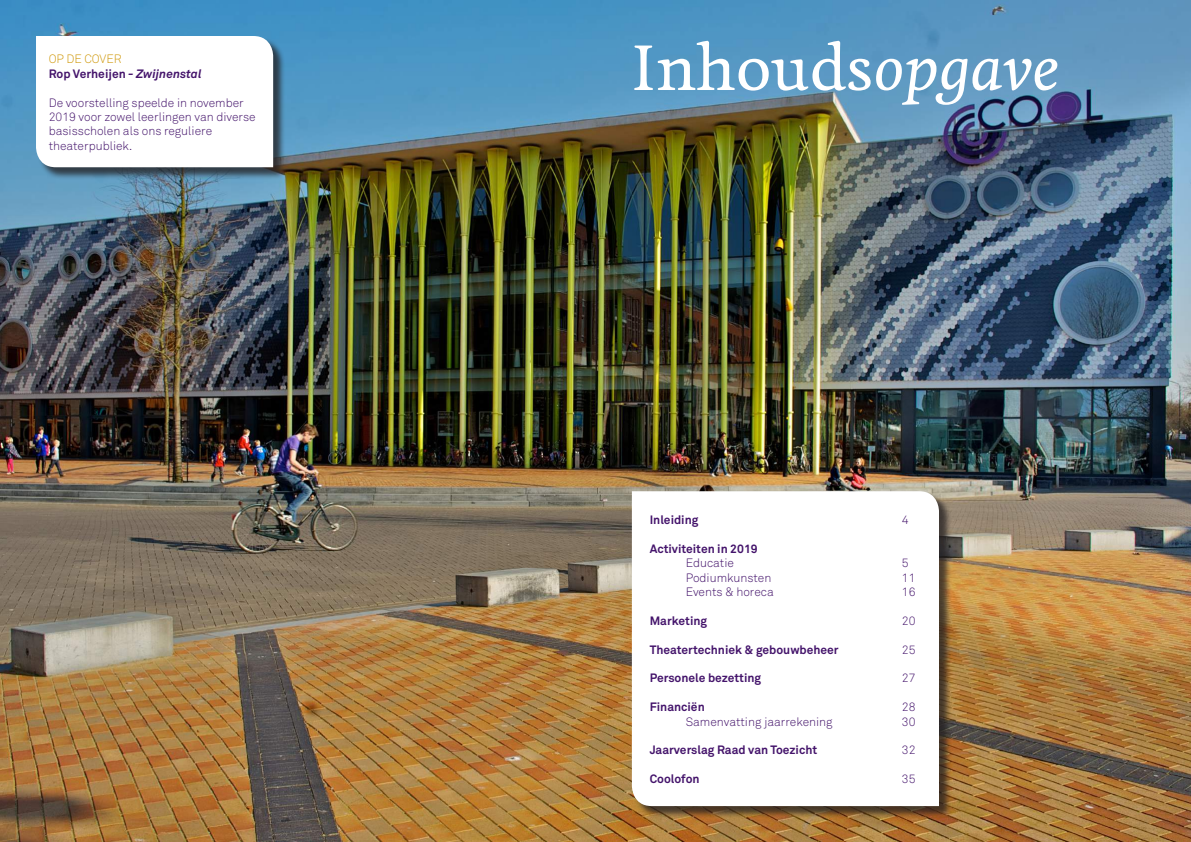
<style>
.page{position:relative;width:1191px;height:842px;background:#fff}
.page>*{position:absolute;margin:0;border:0;box-sizing:border-box;transform-origin:0 0}
.t1{font:500 60px "Feijoa";color:#fff}
.t2{font:300 12px/14.4px "Akkurat";color:#44146b}
.t3{font:700 12px/14.4px "Akkurat";color:#44146b}
.s1{font-weight:300;color:#d0990c}
.s2{font-style:italic}
</style>
<div class="page">
<img style="left:0;top:0;width:1191px;height:842px">
<div style="left:633px;top:493px;width:318px;height:325px;background:#231f20;opacity:.75"></div>
<svg style="left:632px;top:491px;width:307px;height:315px"></svg>
<div style="left:38px;top:38px;width:248px;height:142px;background:#231f20;opacity:.75"></div>
<svg style="left:36px;top:36px;width:237px;height:131px"></svg>
<p class="t3" style="left:49px;top:52px;width:154px"><span class="s1">OP DE COVER<br></span>Rop Verheijen <span class="s2">- Zwijnenstal</span></p>
<p class="t2" style="left:49px;top:95px;width:208px">De voorstelling speelde in november<br>2019 voor zowel leerlingen van diverse basisscholen als ons reguliere theaterpubliek.</p>
<h1 class="t1" style="left:631px;top:30px;width:429px">Inhouds<span class="s2">opgave</span></h1>
<p class="t3" style="left:650px;top:513px;width:50px">Inleiding</p>
<p class="t2" style="left:902px;top:512px;width:8px">4</p>
<p class="t3" style="left:650px;top:541px;width:109px">Activiteiten in 2019</p>
<p class="t2" style="left:686px;top:555px;width:50px">Educatie</p>
<p class="t2" style="left:902px;top:555px;width:8px">5</p>
<p class="t2" style="left:686px;top:570px;width:87px">Podiumkunsten</p>
<p class="t2" style="left:902px;top:570px;width:15px">11</p>
<p class="t2" style="left:686px;top:584px;width:89px">Events &amp; horeca</p>
<p class="t2" style="left:902px;top:584px;width:15px">16</p>
<p class="t3" style="left:650px;top:613px;width:59px">Marketing</p>
<p class="t2" style="left:902px;top:613px;width:15px">20</p>
<p class="t3" style="left:650px;top:642px;width:190px">Theatertechniek &amp; gebouwbeheer</p>
<p class="t2" style="left:902px;top:642px;width:15px">25</p>
<p class="t3" style="left:650px;top:671px;width:113px">Personele bezetting</p>
<p class="t2" style="left:902px;top:671px;width:15px">27</p>
<p class="t3" style="left:650px;top:700px;width:56px">Financiën</p>
<p class="t2" style="left:902px;top:699px;width:15px">28</p>
<p class="t2" style="left:686px;top:714px;width:148px">Samenvatting jaarrekening</p>
<p class="t2" style="left:902px;top:714px;width:15px">30</p>
<p class="t3" style="left:650px;top:743px;width:169px">Jaarverslag Raad van Toezicht</p>
<p class="t2" style="left:902px;top:743px;width:15px">32</p>
<p class="t3" style="left:650px;top:772px;width:51px">Coolofon</p>
<p class="t2" style="left:902px;top:771px;width:15px">35</p>
</div>
